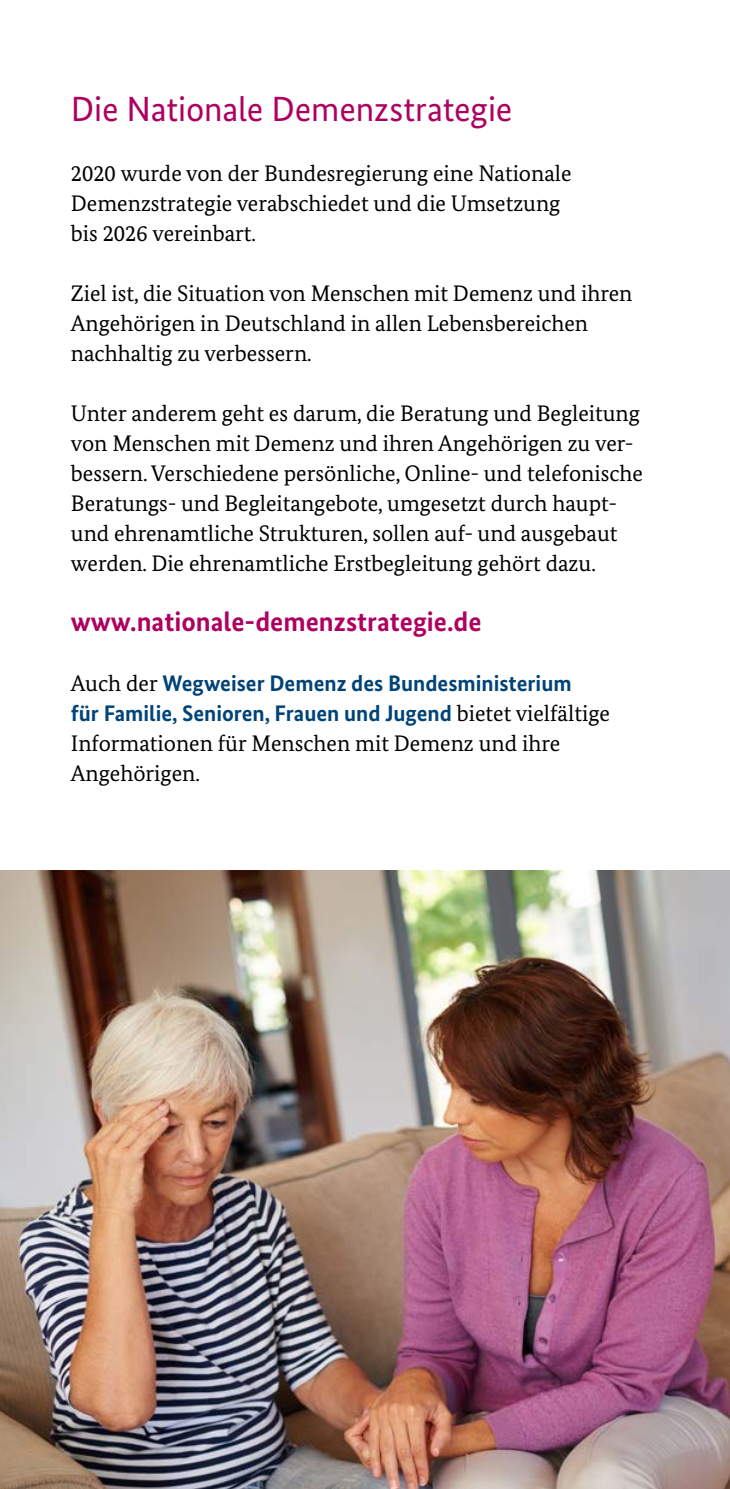
<style>
.page{position:relative;width:730px;height:1489px;background:#fff}
.page>*{position:absolute;margin:0;border:0;box-sizing:border-box;transform-origin:0 0}
.B-Inhalt_HL_B-02-H2-HL_2{font:35px "Bundes Sans";letter-spacing:-.005em;color:#ae0060}
.C-Inhalt_IS_C-01_1-P-Fließtext{font:700 27.5px "Bundes Sans";color:#ae0060}
.C-Inhalt_IS_C-01_1-P-Fließtext-2{font:22.5px/30px "Bundes Serif";color:#000}
.s1{font-family:"Bundes Sans";font-weight:700;color:#004377}
</style>
<div class="page">
<hr style="left:729px;top:0;width:1px;height:1488px;background:#004377">
<img style="left:0;top:871px;width:730px;height:617px">
<h2 class="B-Inhalt_HL_B-02-H2-HL_2" style="left:71px;top:89px;width:443px">Die Nationale Demenzstrategie</h2>
<p class="C-Inhalt_IS_C-01_1-P-Fließtext-2" style="left:71px;top:158px;width:502px">2020 wurde von der Bundesregierung eine Nationale<br>Demenzstrategie verabschiedet und die Umsetzung bis 2026 vereinbart.</p>
<p class="C-Inhalt_IS_C-01_1-P-Fließtext-2" style="left:71px;top:278px;width:563px">Ziel ist, die Situation von Menschen mit Demenz und ihren<br>Angehörigen in Deutschland in allen Lebensbereichen nachhaltig zu verbessern.</p>
<p class="C-Inhalt_IS_C-01_1-P-Fließtext-2" style="left:71px;top:398px;width:574px">Unter anderem geht es darum, die Beratung und Begleitung von Menschen mit Demenz und ihren Angehörigen zu ver&shy;bessern. Verschiedene persönliche, Online- und telefonische Beratungs- und Begleitangebote, umgesetzt durch haupt&shy;und ehrenamtliche Strukturen, sollen auf- und ausgebaut werden. Die ehrenamtliche Erstbegleitung gehört dazu.</p>
<p class="C-Inhalt_IS_C-01_1-P-Fließtext" style="left:71px;top:604px;width:412px">www.nationale-demenzstrategie.de</p>
<p class="C-Inhalt_IS_C-01_1-P-Fließtext-2" style="left:71px;top:668px;width:541px">Auch der <span class="s1">Wegweiser Demenz des Bundesministerium<br>für Familie, Senioren, Frauen und Jugend</span> bietet vielfältige Informationen für Menschen mit Demenz und ihre Angehörigen.</p>
</div>
